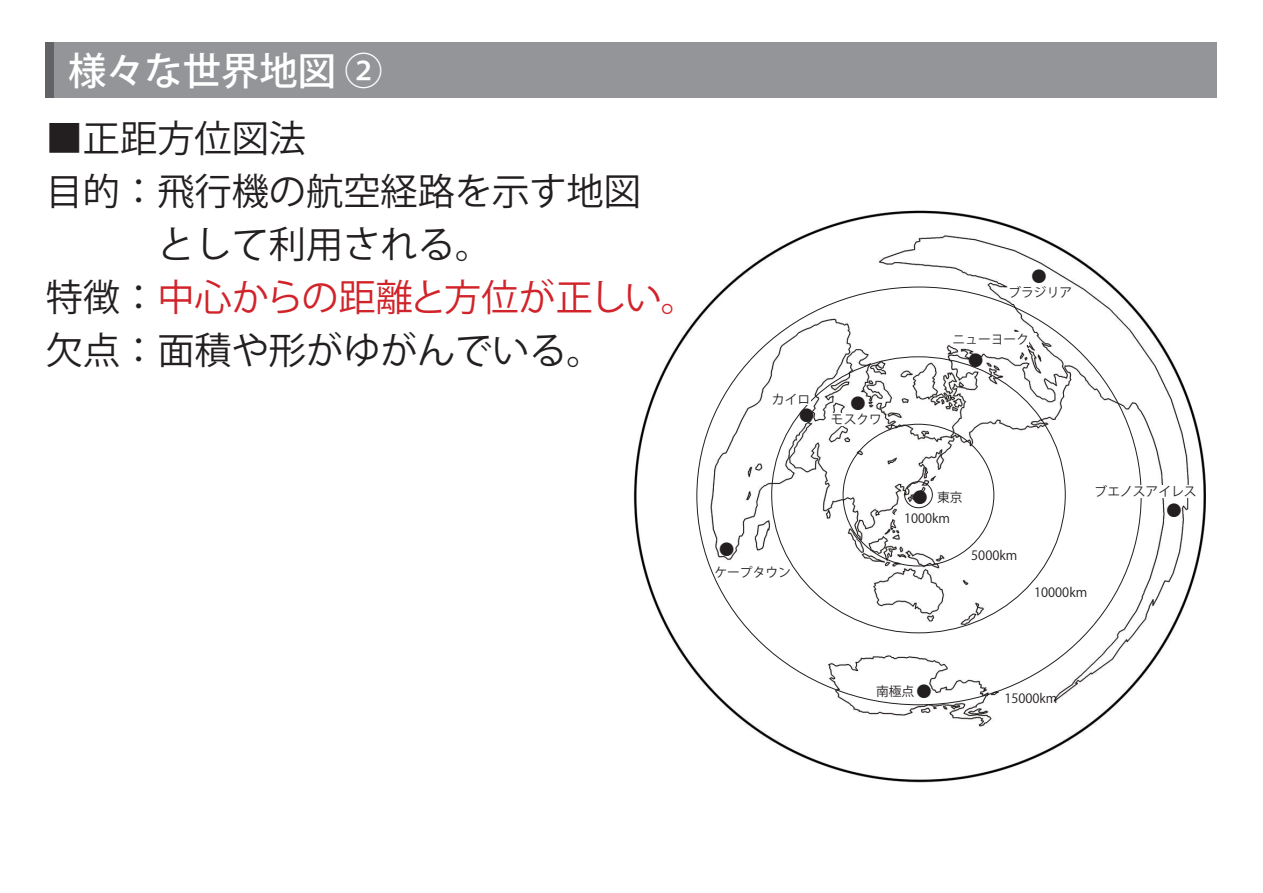
<style>
.page{position:relative;width:1263px;height:893px;background:#fff}
.page>*{position:absolute;margin:0;border:0;box-sizing:border-box;transform-origin:0 0}
.t1{font:500 38.25px "Koz Go Pr 6 N";color:#fff}
.t2{font:37.2px/53.1px "Koz Go Pr 6 N";color:#231f20}
.t3{font:15.15px "Koz Go Pr 6 N";color:#231f20}
.t4{font:12.75px "Koz Go Pr 6 N";color:#231f20}
.t5{font:9.6px "Koz Go Pr 6 N";color:#231f20}
.s1{color:#d1232a}
.s2{font-size:15.15px}
</style>
<div class="page">
<img style="left:633px;top:210px;width:573px;height:573px">
<div style="left:904px;top:481px;width:29px;height:27px;border:1px solid #231f20;border-radius:50%"></div>
<div style="left:831px;top:413px;width:51px;height:13px;background:#fff"></div>
<div style="left:772px;top:393px;width:38px;height:12px;background:#fff"></div>
<div style="left:952px;top:333px;width:77px;height:12px;background:#fff"></div>
<div style="left:1094px;top:485px;width:103px;height:12px;background:#fff"></div>
<div style="left:46px;top:43px;width:1171px;height:55px;background:#939598"></div>
<div style="left:46px;top:43px;width:8px;height:55px;background:#636366"></div>
<p class="t1" style="left:68px;top:49px;width:316px">様々な世界地図 ②</p>
<p class="t2" style="left:46px;top:112px;width:654px">■正距方位図法<br>目的：飛行機の航空経路を示す地図<br>　　　として利用される。<br>特徴：<span class="s1">中心からの距離と方位が正しい。</span>欠点：面積や形がゆがんでいる。</p>
<p class="t4" style="left:772px;top:392px;width:40px">カイロ</p>
<p class="t3" style="left:851px;top:395px;width:17px">●</p>
<p class="t4" style="left:799px;top:412px;width:84px"><sup>●</sup> モスクワ</p>
<p class="t3" style="left:719px;top:541px;width:17px">●</p>
<p class="t4" style="left:714px;top:565px;width:78px">ケープタウン</p>
<p class="t3" style="left:1031px;top:268px;width:17px">●</p>
<p class="t4" style="left:1008px;top:285px;width:65px">ブラジリア</p>
<p class="t4" style="left:952px;top:332px;width:78px">ニューヨーク</p>
<p class="t3" style="left:968px;top:352px;width:17px">●</p>
<p class="t4" style="left:912px;top:490px;width:52px"><span class="s2">●</span> 東京</p>
<p class="t5" style="left:916px;top:493px;width:11px">●</p>
<p class="t4" style="left:904px;top:511px;width:47px">1000km</p>
<p class="t4" style="left:971px;top:548px;width:47px">5000km</p>
<p class="t4" style="left:1094px;top:484px;width:104px">ブエノスアイレス</p>
<p class="t3" style="left:1166px;top:501px;width:17px">●</p>
<p class="t4" style="left:1034px;top:585px;width:55px">10000km</p>
<p class="t4" style="left:876px;top:684px;width:57px">南極点 <span class="s2">●</span></p>
<p class="t4" style="left:1004px;top:691px;width:55px">15000km</p>
</div>
